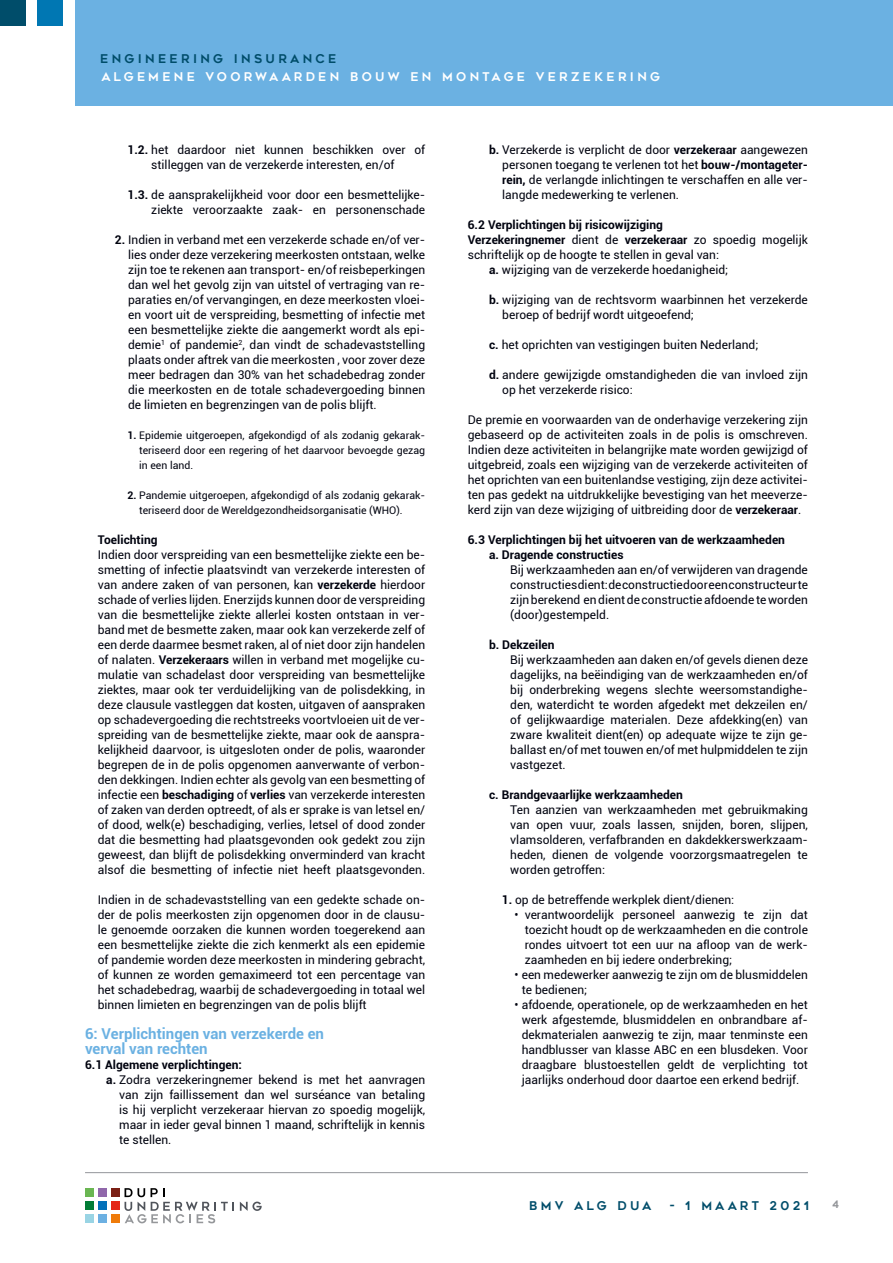
<style>
.page{position:relative;width:893px;height:1263px;background:#fff}
.page>*{position:absolute;margin:0;border:0;box-sizing:border-box;transform-origin:0 0}
.broodtekst{font:700 15px "Roboto";color:#6bb1e2}
._1__a__tekst{font:12px/15px "Roboto";color:#00030f;text-align:justify}
._1_1__a__tekst__verv{font:12px/15px "Roboto";color:#00030f;text-align:justify}
._1_1__a__tekst{font:12px/15px "Roboto";color:#00030f;text-align:justify}
.Paragraph_Style_1{font:12px/15px "Roboto";color:#00030f;text-align:justify}
._1_1__a__tekst-2{font:700 12px "Roboto";color:#00030f}
.t1{font:12px "Geometos";letter-spacing:.275em;color:#fff}
.t2{font:12px "Geometos";letter-spacing:.275em;color:#004d6a}
._1_1__a__1{font:12px "Roboto";color:#00030f}
._1__a__tekst-2{font:700 12px "Roboto";color:#00030f}
._1_1__a__tekst__verv-2{font:10.5px/15px "Roboto";color:#00030f;text-align:justify}
.t3{font:10.35px "Geometos";color:#94969a}
.s1{font-weight:700}
</style>
<div class="page">
<div style="left:0;top:0;width:25px;height:25px;background:#004d6a"></div>
<div style="left:38px;top:0;width:25px;height:25px;background:#0077b3"></div>
<div style="left:75px;top:0;width:818px;height:106px;background:#6bb1e2"></div>
<hr style="left:85px;top:1172px;width:723px;height:1px;background:#94969a">
<div style="left:85px;top:1201px;width:9px;height:9px;background:#027d36"></div>
<div style="left:98px;top:1201px;width:9px;height:9px;background:#0371b9"></div>
<div style="left:111px;top:1201px;width:9px;height:9px;background:#e42617"></div>
<div style="left:85px;top:1188px;width:9px;height:9px;background:#6ab652"></div>
<div style="left:98px;top:1188px;width:9px;height:9px;background:#9067aa"></div>
<div style="left:111px;top:1188px;width:9px;height:9px;background:#7a1f15"></div>
<div style="left:85px;top:1214px;width:9px;height:9px;background:#99d4e4"></div>
<div style="left:98px;top:1214px;width:9px;height:9px;background:#6cb0e2"></div>
<div style="left:111px;top:1214px;width:9px;height:9px;background:#ef7b0a"></div>
<svg style="left:240px;top:1201px;width:22px;height:10px"></svg>
<svg style="left:125px;top:1188px;width:109px;height:35px"></svg>
<p class="t2" style="left:100px;top:52px;width:238px">ENGINEERING INSURANCE</p>
<p class="t1" style="left:101px;top:70px;width:560px">ALGEMENE VOORWAARDEN BOUW EN MONTAGE VERZEKERING</p>
<p class="_1_1__a__tekst__verv" style="left:128px;top:142px;width:299px;text-align:center"><span class="s1">1.2.</span> het daardoor niet kunnen beschikken over of stilleggen van de verzekerde interesten, en/of</p>
<p class="_1_1__a__tekst__verv" style="left:128px;top:187px;width:299px;text-align:right"><span class="s1">1.3.</span> de aansprakelijkheid voor door een besmettelijke&shy;ziekte veroorzaakte zaak- en personenschade</p>
<p class="Paragraph_Style_1" style="left:128px;top:232px;width:299px;text-indent:-13px"><span class="s1">2.</span> Indien in verband met een verzekerde schade en/of ver&shy;lies onder deze verzekering meerkosten ontstaan, welke zijn toe te rekenen aan transport- en/of reisbeperkingen dan wel het gevolg zijn van uitstel of vertraging van re&shy;paraties en/of vervangingen, en deze meerkosten vloei&shy;en voort uit de verspreiding, besmetting of infectie met een besmettelijke ziekte die aangemerkt wordt als epi&shy;demie<sup>1</sup> of pandemie<sup>2</sup>, dan vindt de schadevaststelling plaats onder aftrek van die meerkosten , voor zover deze meer bedragen dan 30% van het schadebedrag zonder die meerkosten en de totale schadevergoeding binnen de limieten en begrenzingen van de polis blijft.</p>
<p class="_1_1__a__tekst__verv-2" style="left:139px;top:427px;width:287px;text-indent:-12px"><span class="s1">1.</span> Epidemie uitgeroepen, afgekondigd of als zodanig gekarak&shy;teriseerd door een regering of het daarvoor bevoegde gezag in een land.</p>
<p class="_1_1__a__tekst__verv-2" style="left:139px;top:487px;width:287px;text-indent:-12px"><span class="s1">2.</span> Pandemie uitgeroepen, afgekondigd of als zodanig gekarak&shy;teriseerd door de Wereldgezondheidsorganisatie (WHO).</p>
<p class="_1__a__tekst-2" style="left:98px;top:531px;width:61px">Toelichting</p>
<p class="_1__a__tekst" style="left:98px;top:547px;width:329px">Indien door verspreiding van een besmettelijke ziekte een be&shy;smetting of infectie plaatsvindt van verzekerde interesten of van andere zaken of van personen, kan <span class="s1">verzekerde</span> hierdoor schade of verlies lijden. Enerzijds kunnen door de verspreiding van die besmettelijke ziekte allerlei kosten ontstaan in ver&shy;band met de besmette zaken, maar ook kan verzekerde zelf of een derde daarmee besmet raken, al of niet door zijn handelen of nalaten. <span class="s1">Verzekeraars</span> willen in verband met mogelijke cu&shy;mulatie van schadelast door verspreiding van besmettelijke ziektes, maar ook ter verduidelijking van de polisdekking, in deze clausule vastleggen dat kosten, uitgaven of aanspraken op schadevergoeding die rechtstreeks voortvloeien uit de ver&shy;spreiding van de besmettelijke ziekte, maar ook de aanspra&shy;kelijkheid daarvoor, is uitgesloten onder de polis, waaronder begrepen de in de polis opgenomen aanverwante of verbon&shy;den dekkingen. Indien echter als gevolg van een besmetting of infectie een <span class="s1">beschadiging</span> of <span class="s1">verlies</span> van verzekerde interesten of zaken van derden optreedt, of als er sprake is van letsel en/ of dood, welk(e) beschadiging, verlies, letsel of dood zonder dat die besmetting had plaatsgevonden ook gedekt zou zijn geweest, dan blijft de polisdekking onverminderd van kracht alsof die besmetting of infectie niet heeft plaatsgevonden.</p>
<p class="_1__a__tekst" style="left:98px;top:892px;width:329px">Indien in de schadevaststelling van een gedekte schade on&shy;der de polis meerkosten zijn opgenomen door in de clausu&shy;le genoemde oorzaken die kunnen worden toegerekend aan een besmettelijke ziekte die zich kenmerkt als een epidemie of pandemie worden deze meerkosten in mindering gebracht, of kunnen ze worden gemaximeerd tot een percentage van het schadebedrag, waarbij de schadevergoeding in totaal wel binnen limieten en begrenzingen van de polis blijft</p>
<p class="broodtekst" style="left:85px;top:1023px;width:240px">6: Verplichtingen van verzekerde en</p>
<p class="broodtekst" style="left:85px;top:1038px;width:124px">verval van rechten</p>
<p class="_1_1__a__tekst-2" style="left:85px;top:1056px;width:158px">6.1 Algemene verplichtingen:</p>
<p class="_1_1__a__tekst" style="left:119px;top:1072px;width:307px;text-indent:-13px"><span class="s1">a.</span> Zodra verzekeringnemer bekend is met het aanvragen van zijn faillissement dan wel surséance van betaling is hij verplicht verzekeraar hiervan zo spoedig mogelijk, maar in ieder geval binnen 1 maand, schriftelijk in kennis te stellen.</p>
<p class="_1_1__a__tekst" style="left:502px;top:142px;width:307px;text-indent:-13px"><span class="s1">b.</span> Verzekerde is verplicht de door <span class="s1">verzekeraar</span> aangewezen personen toegang te verlenen tot het <span class="s1">bouw-/montageter&shy;rein,</span> de verlangde inlichtingen te verschaffen en alle ver&shy;langde medewerking te verlenen.</p>
<p class="_1_1__a__tekst-2" style="left:468px;top:216px;width:197px">6.2 Verplichtingen bij risicowijziging</p>
<p class="_1__a__tekst" style="left:468px;top:232px;width:342px"><span class="s1">Verzekeringnemer</span> dient de <span class="s1">verzekeraar</span> zo spoedig mogelijk schriftelijk op de hoogte te stellen in geval van:</p>
<p class="_1_1__a__tekst" style="left:489px;top:262px;width:241px"><span class="s1">a.</span> wijziging van de verzekerde hoedanigheid;</p>
<p class="_1_1__a__tekst" style="left:502px;top:292px;width:307px;text-indent:-13px"><span class="s1">b.</span> wijziging van de rechtsvorm waarbinnen het verzekerde beroep of bedrijf wordt uitgeoefend;</p>
<p class="_1_1__a__tekst" style="left:489px;top:337px;width:271px"><span class="s1">c.</span> het oprichten van vestigingen buiten Nederland;</p>
<p class="_1_1__a__tekst" style="left:502px;top:367px;width:307px;text-indent:-13px"><span class="s1">d.</span> andere gewijzigde omstandigheden die van invloed zijn op het verzekerde risico:</p>
<p class="_1__a__tekst" style="left:468px;top:412px;width:342px">De premie en voorwaarden van de onderhavige verzekering zijn gebaseerd op de activiteiten zoals in de polis is omschreven.<br>Indien deze activiteiten in belangrijke mate worden gewijzigd of uitgebreid, zoals een wijziging van de verzekerde activiteiten of het oprichten van een buitenlandse vestiging, zijn deze activitei&shy;ten pas gedekt na uitdrukkelijke bevestiging van het meeverze&shy;kerd zijn van deze wijziging of uitbreiding door de <span class="s1">verzekeraar</span>.</p>
<p class="_1_1__a__tekst-2" style="left:468px;top:531px;width:319px">6.3 Verplichtingen bij het uitvoeren van de werkzaamheden</p>
<p class="_1_1__a__tekst-2" style="left:489px;top:546px;width:136px">a. Dragende constructies</p>
<p class="_1_1__a__tekst__verv" style="left:510px;top:562px;width:299px">Bij werkzaamheden aan en/of verwijderen van dragende constructies dient: de constructie door een constructeur te zijn berekend en dient de constructie afdoende te worden (door)gestempeld.</p>
<p class="_1_1__a__tekst-2" style="left:489px;top:636px;width:67px">b. Dekzeilen</p>
<p class="_1_1__a__tekst__verv" style="left:510px;top:652px;width:299px">Bij werkzaamheden aan daken en/of gevels dienen deze dagelijks, na beëindiging van de werkzaamheden en/of bij onderbreking wegens slechte weersomstandighe&shy;den, waterdicht te worden afgedekt met dekzeilen en/ of gelijkwaardige materialen. Deze afdekking(en) van zware kwaliteit dient(en) op adequate wijze te zijn ge&shy;ballast en/of met touwen en/of met hulpmiddelen te zijn vastgezet.</p>
<p class="_1_1__a__tekst-2" style="left:489px;top:786px;width:195px">c. Brandgevaarlijke werkzaamheden</p>
<p class="_1_1__a__tekst__verv" style="left:510px;top:802px;width:299px">Ten aanzien van werkzaamheden met gebruikmaking van open vuur, zoals lassen, snijden, boren, slijpen, vlamsolderen, verfafbranden en dakdekkerswerkzaam&shy;heden, dienen de volgende voorzorgsmaatregelen te worden getroffen:</p>
<p class="_1_1__a__1" style="left:502px;top:891px;width:234px"><span class="s1">1.</span> op de betreffende werkplek dient/dienen:</p>
<p class="_1__a__tekst" style="left:525px;top:907px;width:285px;text-indent:-10px">• verantwoordelijk personeel aanwezig te zijn dat toezicht houdt op de werkzaamheden en die controle rondes uitvoert tot een uur na afloop van de werk&shy;zaamheden en bij iedere onderbreking;</p>
<p class="_1__a__tekst" style="left:522px;top:967px;width:288px;text-indent:-7px">• een medewerker aanwezig te zijn om de blusmiddelen te bedienen;</p>
<p class="_1__a__tekst" style="left:522px;top:997px;width:288px;text-indent:-7px">• afdoende, operationele, op de werkzaamheden en het werk afgestemde, blusmiddelen en onbrandbare af&shy;dekmaterialen aanwezig te zijn, maar tenminste een handblusser van klasse ABC en een blusdeken. Voor draagbare blustoestellen geldt de verplichting tot jaarlijks onderhoud door daartoe een erkend bedrijf.</p>
<p class="t2" style="left:529px;top:1198px;width:124px">BMV ALG DUA</p>
<p class="t2" style="left:670px;top:1198px;width:141px">- 1 MAART 2021</p>
<p class="t3" style="left:832px;top:1199px;width:8px">4</p>
</div>
